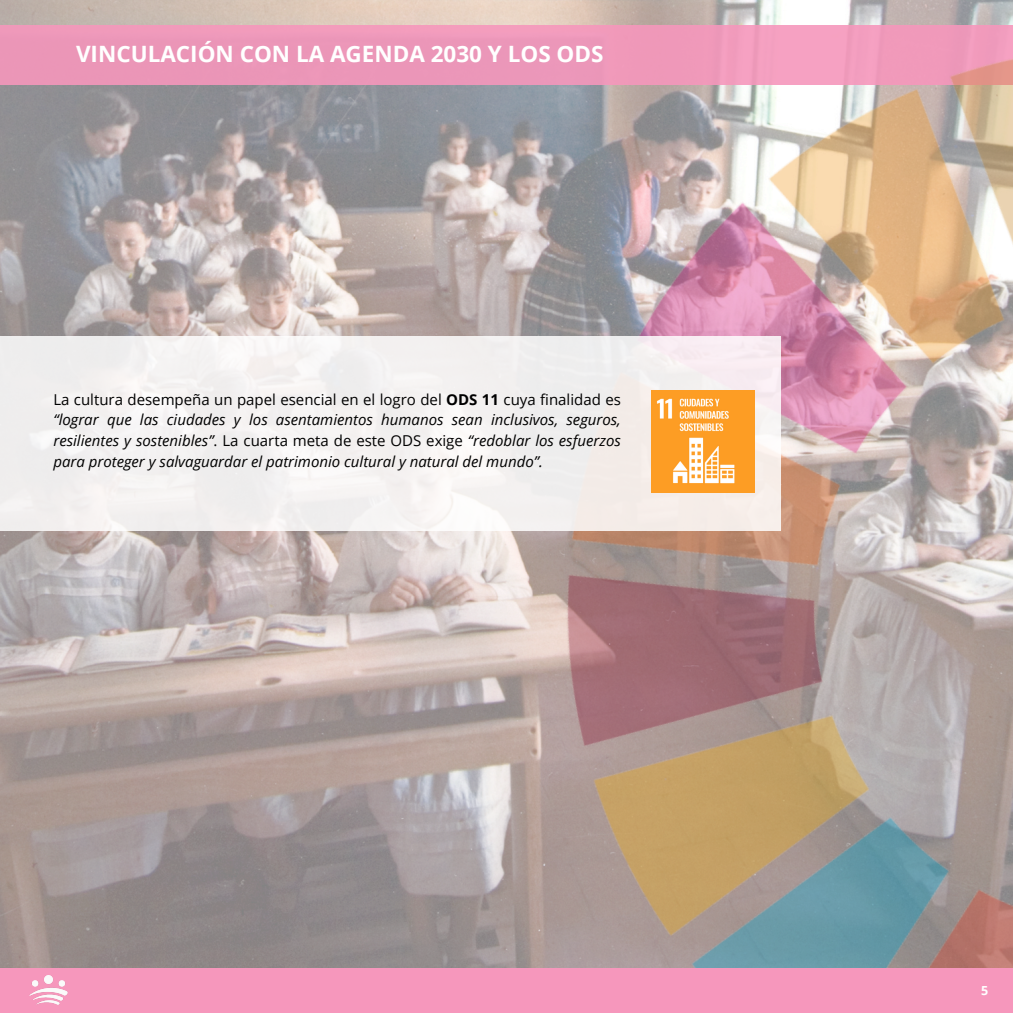
<style>
.page{position:relative;width:1013px;height:1013px;background:#fff}
.page>*{position:absolute;margin:0;border:0;box-sizing:border-box;transform-origin:0 0}
.t1{font:700 22.5px "Open Sans";color:#fff}
.t2{font:italic 15px/20.6px "Open Sans";color:#000;text-align:justify}
.t3{font:700 12.5px "Open Sans";color:#fff}
.s1{font-style:normal}
.s2{font-weight:700;font-style:normal}
</style>
<div class="page">
<img style="left:0;top:0;width:390px;height:968px">
<div style="left:0;top:25px;width:1012px;height:59px;background:#eb96b8"></div>
<img style="left:390px;top:0;width:622px;height:968px">
<div style="left:0;top:968px;width:1012px;height:44px;background:#f697bc"></div>
<img style="left:29px;top:975px;width:39px;height:30px">
<div style="left:0;top:336px;width:780px;height:195px;background:#f3f0ef"></div>
<img style="left:651px;top:390px;width:103px;height:102px">
<p class="t1" style="left:76px;top:38px;width:529px">VINCULACIÓN CON LA AGENDA 2030 Y LOS ODS</p>
<h1 class="t2" style="left:53px;top:388px;width:569px"><span class="s1">La cultura desempeña un papel esencial en el logro del</span> <span class="s2">ODS 11</span> <span class="s1">cuya finalidad es </span>“lograr que las ciudades y los asentamientos humanos sean inclusivos, seguros, resilientes y sostenibles”<span class="s1">. La cuarta meta de este ODS exige</span> “redoblar los esfuerzos para proteger y salvaguardar el patrimonio cultural y natural del mundo”.</h1>
<p class="t3" style="left:981px;top:981px;width:9px">5</p>
</div>
